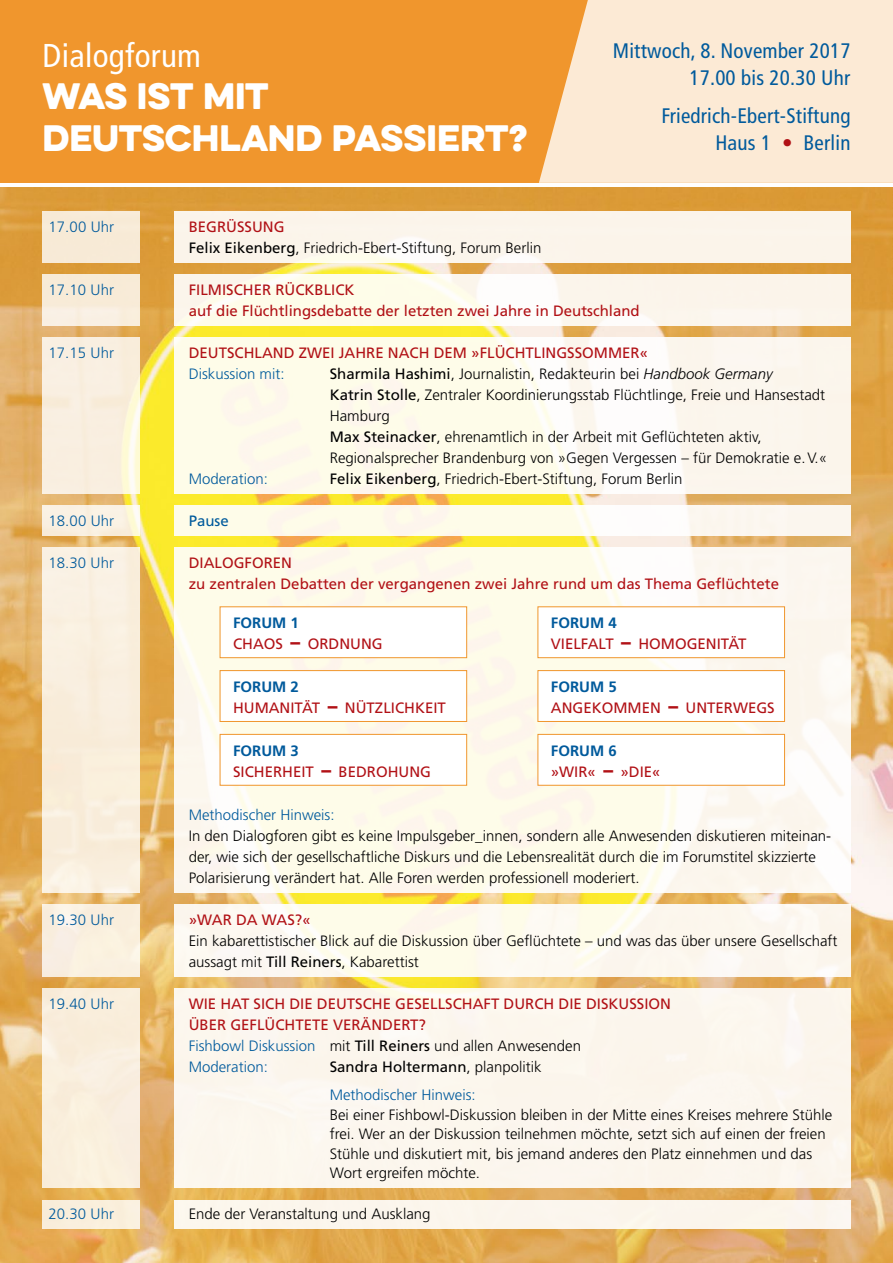
<style>
.page{position:relative;width:893px;height:1263px;background:#fff}
.page>*{position:absolute;margin:0;border:0;box-sizing:border-box;transform-origin:0 0}
.überschrift_seite_ob{font:33px/42px "Eveleth Clean";letter-spacing:-.005em;color:#fff}
.überschrift_seite_ob-2{font:condensed 33px "Frutiger LT Std";letter-spacing:.01em;color:#fff}
.überschrift_seite_ob-3{font:condensed 21px/27px "Frutiger LT Std";letter-spacing:.01em;color:#005a9c;text-align:right}
.einleitungstext_orga{font:300 15px/21px "Frutiger LT Std";color:#000}
.einleitungstext_orga-2{font:15px/21px "Frutiger LT Pro";color:#b11116}
.programmpunkte_gross{font:300 15px "Frutiger LT Std";letter-spacing:.005em;color:#005a9c}
.einleitungstext_orga-3{font:300 15px "Frutiger LT Std";color:#005a9c}
.einleitungstext_orga-4{font:15px "Frutiger LT Pro";color:#000}
.einleitungstext_orga-5{font:15px "Frutiger LT Pro";color:#005a9c}
.s1{color:#b11116}
.s2{font-family:"Frutiger LT Pro";font-weight:400;color:#b11116}
.s3{font-family:"Frutiger LT Pro";font-weight:400}
.s4{font-style:italic}
.s5{font-family:"Frutiger LT Std";font-weight:700;color:#005a9c}
.s6{font-family:"Frutiger LT Std";font-weight:900;font-stretch:condensed;font-size:19.5px}
.s7{color:#005a9c}
.s8{font-family:"Frutiger LT Std";font-weight:300}
</style>
<div class="page">
<img style="left:0;top:187px;width:893px;height:1076px">
<div style="left:0;top:0;width:893px;height:183px;background:#f0962d"></div>
<svg style="left:539px;top:0;width:354px;height:183px;background:#fbe4c9"></svg>
<div style="left:43px;top:211px;width:97px;height:52px;background:#f7ead7"></div>
<div style="left:174px;top:211px;width:676px;height:52px;background:#fbf4ea"></div>
<svg style="left:174px;top:274px;width:676px;height:51px;fill:#fefceb"></svg>
<div style="left:174px;top:337px;width:676px;height:156px;background:linear-gradient(to right,#fffde9,#fcf7f2)"></div>
<div style="left:174px;top:988px;width:676px;height:199px;background:#fcf6ed"></div>
<div style="left:174px;top:904px;width:676px;height:72px;background:#fdf9ee"></div>
<svg style="left:43px;top:505px;width:97px;height:30px;background:#f9f1e0"></svg>
<div style="left:43px;top:1200px;width:97px;height:28px;background:#faefdc"></div>
<div style="left:43px;top:547px;width:97px;height:345px;background:#f9efde"></div>
<svg style="left:174px;top:547px;width:676px;height:345px;fill:#fefceb"></svg>
<div style="left:43px;top:904px;width:97px;height:72px;background:#faefe0"></div>
<div style="left:43px;top:988px;width:97px;height:199px;background:#f9eedd"></div>
<div style="left:174px;top:505px;width:676px;height:30px;background:linear-gradient(to right,#fffce8,#fcf8f3)"></div>
<div style="left:174px;top:1200px;width:676px;height:28px;background:#fbf6ed"></div>
<div style="left:43px;top:274px;width:97px;height:51px;background:linear-gradient(to right,#f8eddc,#f8ecda)"></div>
<div style="left:43px;top:337px;width:97px;height:156px;background:#f9efe0"></div>
<div style="left:220px;top:607px;width:247px;height:51px;background:#fff"></div>
<div style="left:220px;top:607px;width:247px;height:51px;border:1px solid #f0962d"></div>
<div style="left:220px;top:671px;width:247px;height:50px;background:#fff"></div>
<div style="left:220px;top:670px;width:247px;height:52px;border:1px solid #f0962d"></div>
<div style="left:220px;top:734px;width:247px;height:51px;background:#fff"></div>
<div style="left:220px;top:734px;width:247px;height:51px;border:1px solid #f0962d"></div>
<div style="left:538px;top:607px;width:246px;height:51px;background:#fff"></div>
<div style="left:538px;top:607px;width:247px;height:51px;border:1px solid #f0962d"></div>
<div style="left:538px;top:671px;width:246px;height:50px;background:#fff"></div>
<div style="left:538px;top:670px;width:247px;height:52px;border:1px solid #f0962d"></div>
<div style="left:538px;top:734px;width:246px;height:51px;background:#fff"></div>
<div style="left:538px;top:734px;width:247px;height:51px;border:1px solid #f0962d"></div>
<p class="überschrift_seite_ob-2" style="left:43px;top:36px;width:160px">Dialogforum</p>
<p class="überschrift_seite_ob-3" style="left:613px;top:38px;width:239px">Mittwoch, 8. November 2017<br>17.00 bis 20.30 Uhr</p>
<p class="überschrift_seite_ob-3" style="left:661px;top:102px;width:190px">Friedrich-Ebert-Stiftung<br>Haus 1 <span class="s1">•</span> Berlin</p>
<p class="überschrift_seite_ob" style="left:43px;top:74px;width:487px">WAS IST MIT<br>DEUTSCHLAND PASSIERT?</p>
<p class="programmpunkte_gross" style="left:48px;top:218px;width:67px">17.00 Uhr</p>
<p class="einleitungstext_orga" style="left:189px;top:217px;width:354px"><span class="s2">BEGRÜSSUNG<br></span><span class="s3">Felix Eikenberg</span>, Friedrich-Ebert-Stiftung, Forum Berlin</p>
<p class="programmpunkte_gross" style="left:48px;top:281px;width:67px">17.10 Uhr</p>
<p class="einleitungstext_orga-2" style="left:189px;top:279px;width:452px">FILMISCHER RÜCKBLICK<br>auf die Flüchtlingsdebatte der letzten zwei Jahre in Deutschland</p>
<p class="programmpunkte_gross" style="left:48px;top:344px;width:67px">17.15 Uhr</p>
<p class="einleitungstext_orga-2" style="left:189px;top:342px;width:461px">DEUTSCHLAND ZWEI JAHRE NACH DEM »FLÜCHTLINGSSOMMER«</p>
<p class="einleitungstext_orga-3" style="left:189px;top:365px;width:97px">Diskussion mit:</p>
<p class="einleitungstext_orga" style="left:330px;top:364px;width:499px"><span class="s3">Sharmila Hashimi</span>, Journalistin, Redakteurin bei <span class="s4">Handbook Germany<br></span><span class="s3">Katrin Stolle</span>, Zentraler Koordinierungsstab Flüchtlinge, Freie und Hansestadt Hamburg<br><span class="s3">Max Steinacker</span>, ehrenamtlich in der Arbeit mit Geflüchteten aktiv, Regionalsprecher Brandenburg von »Gegen Vergessen – für Demokratie e.V.«</p>
<p class="einleitungstext_orga-3" style="left:189px;top:470px;width:81px">Moderation:</p>
<p class="einleitungstext_orga" style="left:330px;top:469px;width:354px"><span class="s3">Felix Eikenberg</span>, Friedrich-Ebert-Stiftung, Forum Berlin</p>
<p class="programmpunkte_gross" style="left:48px;top:512px;width:67px">18.00 Uhr</p>
<p class="einleitungstext_orga-5" style="left:189px;top:512px;width:42px">Pause</p>
<p class="programmpunkte_gross" style="left:48px;top:554px;width:67px">18.30 Uhr</p>
<p class="einleitungstext_orga-2" style="left:189px;top:552px;width:592px">DIALOGFOREN<br>zu zentralen Debatten der vergangenen zwei Jahre rund um das Thema Geflüchtete</p>
<p class="einleitungstext_orga-2" style="left:233px;top:612px;width:151px"><span class="s5">FORUM 1<br></span>CHAOS <span class="s6">–</span> ORDNUNG</p>
<p class="einleitungstext_orga-2" style="left:233px;top:676px;width:214px"><span class="s5">FORUM 2<br></span>HUMANITÄT <span class="s6">–</span> NÜTZLICHKEIT</p>
<p class="einleitungstext_orga-2" style="left:233px;top:740px;width:200px"><span class="s5">FORUM 3<br></span>SICHERHEIT <span class="s6">–</span> BEDROHUNG</p>
<p class="einleitungstext_orga-2" style="left:551px;top:612px;width:197px"><span class="s5">FORUM 4<br></span>VIELFALT <span class="s6">–</span> HOMOGENITÄT</p>
<p class="einleitungstext_orga-2" style="left:551px;top:676px;width:225px"><span class="s5">FORUM 5<br></span>ANGEKOMMEN <span class="s6">–</span> UNTERWEGS</p>
<p class="einleitungstext_orga-2" style="left:551px;top:740px;width:111px"><span class="s5">FORUM 6 </span>»WIR« <span class="s6">–</span> »DIE«</p>
<p class="einleitungstext_orga" style="left:189px;top:805px;width:644px"><span class="s7">Methodischer Hinweis:<br></span>In den Dialogforen gibt es keine Impulsgeber_innen, sondern alle Anwesenden diskutieren miteinan&shy;der, wie sich der gesellschaftliche Diskurs und die Lebensrealität durch die im Forumstitel skizzierte Polarisierung verändert hat. Alle Foren werden professionell moderiert.</p>
<p class="programmpunkte_gross" style="left:48px;top:911px;width:67px">19.30 Uhr</p>
<p class="einleitungstext_orga" style="left:189px;top:910px;width:650px"><span class="s2">»WAR DA WAS?«<br></span>Ein kabarettistischer Blick auf die Diskussion über Geflüchtete – und was das über unsere Gesellschaft aussagt mit <span class="s3">Till Reiners</span>, Kabarettist</p>
<p class="programmpunkte_gross" style="left:48px;top:995px;width:67px">19.40 Uhr</p>
<p class="einleitungstext_orga-2" style="left:189px;top:993px;width:484px">WIE HAT SICH DIE DEUTSCHE GESELLSCHAFT DURCH DIE DISKUSSION<br>ÜBER GEFLÜCHTETE VERÄNDERT?</p>
<p class="einleitungstext_orga" style="left:189px;top:1036px;width:394px"><span class="s7">Fishbowl Diskussion</span> mit <span class="s3">Till Reiners</span> und allen Anwesenden</p>
<p class="einleitungstext_orga-3" style="left:189px;top:1058px;width:81px">Moderation:</p>
<p class="einleitungstext_orga-4" style="left:330px;top:1058px;width:213px">Sandra Holtermann<span class="s8">, planpolitik</span></p>
<p class="einleitungstext_orga" style="left:330px;top:1085px;width:504px;line-height:19.5px"><span class="s7">Methodischer Hinweis:<br></span>Bei einer Fishbowl-Diskussion bleiben in der Mitte eines Kreises mehrere Stühle frei. Wer an der Diskussion teilnehmen möchte, setzt sich auf einen der freien Stühle und diskutiert mit, bis jemand anderes den Platz einnehmen und das Wort ergreifen möchte.</p>
<p class="programmpunkte_gross" style="left:48px;top:1205px;width:67px">20.30 Uhr</p>
<p class="einleitungstext_orga" style="left:189px;top:1204px;width:243px">Ende der Veranstaltung und Ausklang</p>
</div>
